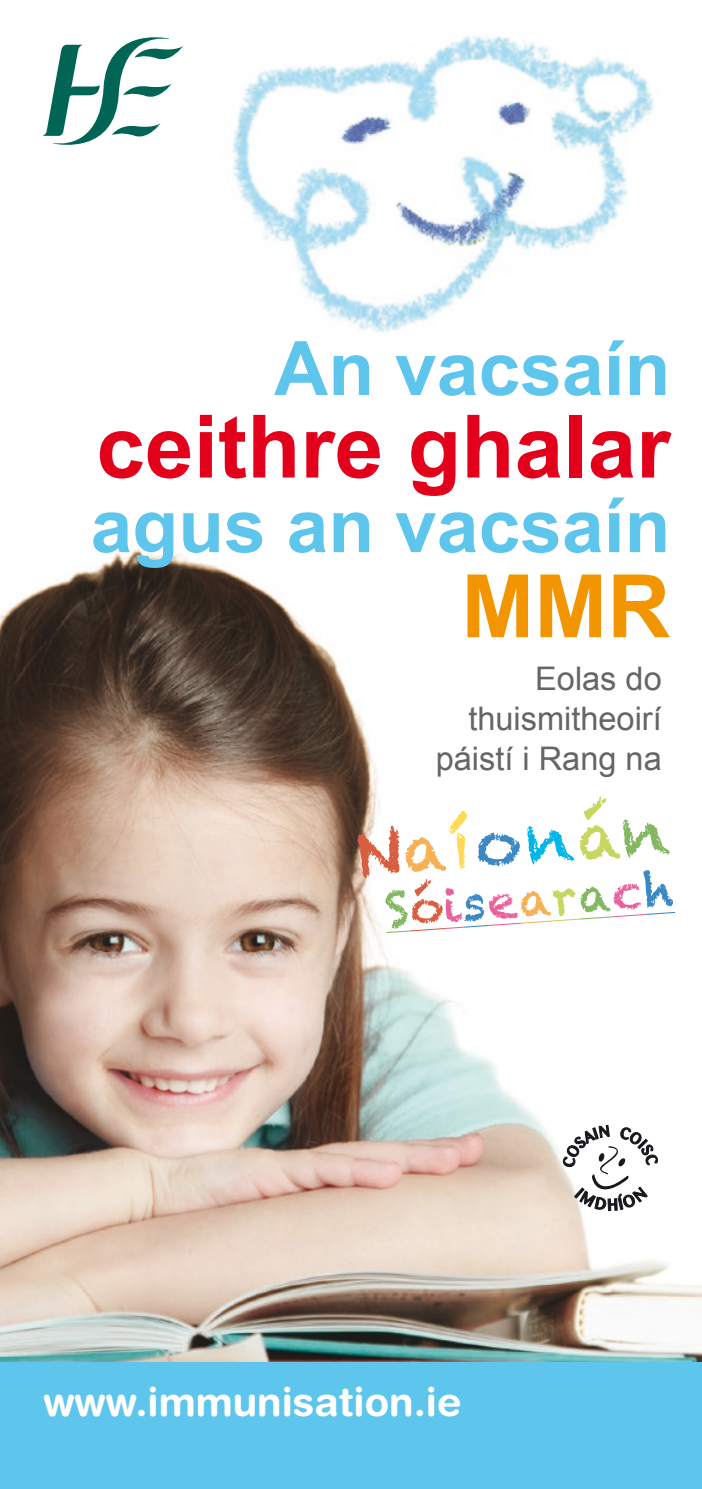
<style>
.page{position:relative;width:702px;height:1489px;background:#fff}
.page>*{position:absolute;margin:0;border:0;box-sizing:border-box;transform-origin:0 0}
.t1{font:700 87.5px "Arial";color:#e2001a}
.t2{font:700 87.5px "Arial";color:#f39500}
.t3{font:700 75px "Arial";color:#5ec5ed}
.t4{font:64.75px "Chalkduster";color:#d95d41}
.t5{font:47.5px "Chalkduster";color:#e9619c}
.t6{font:700 40px "Helvetica Rounded LT Std";color:#fff}
.t7{font:32.5px/40px "Arial";color:#646567;text-align:right}
.s1{color:#f7b053}
.s2{color:#ffd854}
.s3{color:#3b89c4}
.s4{color:#00b6e8}
.s5{color:#c7d65f}
.s6{color:#83b860}
.s7{color:#d95d41}
</style>
<div class="page">
<img style="left:0;top:549px;width:702px;height:813px">
<div style="left:0;top:1362px;width:702px;height:126px;background:#5ec5ed"></div>
<img style="left:232px;top:36px;width:422px;height:297px">
<svg style="left:385px;top:911px;width:291px;height:22px"></svg>
<svg style="left:563px;top:1123px;width:95px;height:88px"></svg>
<svg style="left:43px;top:37px;width:140px;height:108px"></svg>
<p class="t3" style="left:274px;top:319px;width:397px">An vacsaín</p>
<p class="t1" style="left:96px;top:389px;width:575px">ceithre ghalar</p>
<p class="t3" style="left:91px;top:476px;width:581px">agus an vacsaín</p>
<p class="t2" style="left:461px;top:548px;width:210px">MMR</p>
<p class="t7" style="left:436px;top:659px;width:227px">Eolas do thuismitheoirí páistí i Rang na</p>
<p class="t4" style="left:352px;top:814px;width:316px;rotate:-4deg">N<span class="s1">a</span><span class="s2">í</span><span class="s3">o</span><span class="s4">n</span><span class="s5">á</span><span class="s6">n</span></p>
<p class="t5" style="left:383px;top:881px;width:290px;rotate:-4deg"><span class="s6">S</span><span class="s7">ó</span>i<span class="s3">s</span>e<span class="s1">a</span><span class="s5">r</span><span class="s6">a</span>c<span class="s3">h</span></p>
<p class="t6" style="left:43px;top:1376px;width:419px">www.immunisation.ie</p>
</div>
